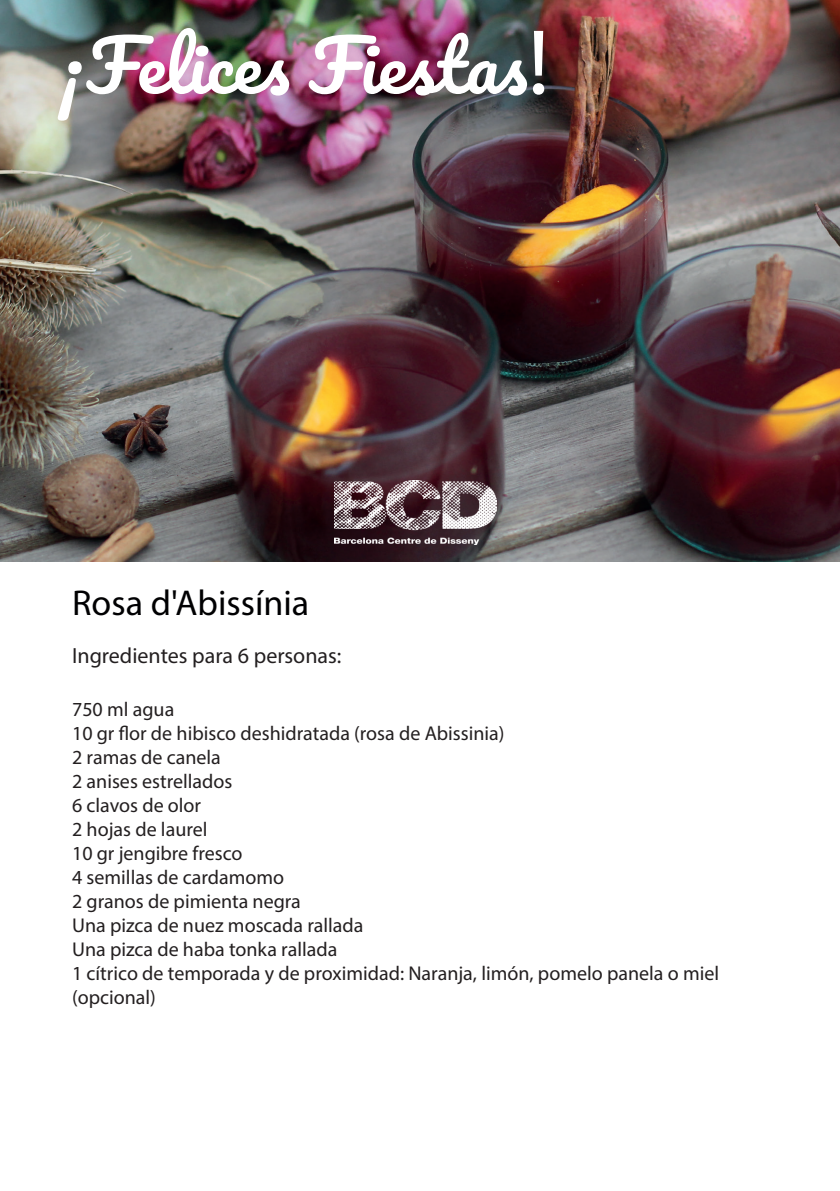
<style>
.page{position:relative;width:840px;height:1191px;background:#fff}
.page>*{position:absolute;margin:0;border:0;box-sizing:border-box;transform-origin:0 0}
.t1{font:69.8px "Pacifico";color:#fff}
.t2{font:36px "Myriad Pro";color:#000002}
.t3{font:22px "Myriad Pro";color:#231f20}
.t4{font:20px/24px "Myriad Pro";color:#231f20}
.s1{font-family:"Myriad Pro";font-size:93.2px}
</style>
<div class="page">
<img style="left:0;top:0;width:839px;height:561px">
<img style="left:334px;top:480px;width:162px;height:65px">
<h1 class="t1" style="left:60px;top:29px;width:491px">¡Felices Fiestas<span class="s1">!</span></h1>
<h2 class="t2" style="left:72px;top:581px;width:238px">Rosa d'Abissínia</h2>
<p class="t3" style="left:72px;top:642px;width:271px">Ingredientes para 6 personas:</p>
<p class="t4" style="left:72px;top:697px;width:648px">750 ml agua<br>10 gr flor de hibisco deshidratada (rosa de Abissinia)<br>2 ramas de canela<br>2 anises estrellados<br>6 clavos de olor<br>2 hojas de laurel<br>10 gr jengibre fresco<br>4 semillas de cardamomo<br>2 granos de pimienta negra<br>Una pizca de nuez moscada rallada<br>Una pizca de haba tonka rallada<br>1 cítrico de temporada y de proximidad: Naranja, limón, pomelo panela o miel (opcional)</p>
</div>
